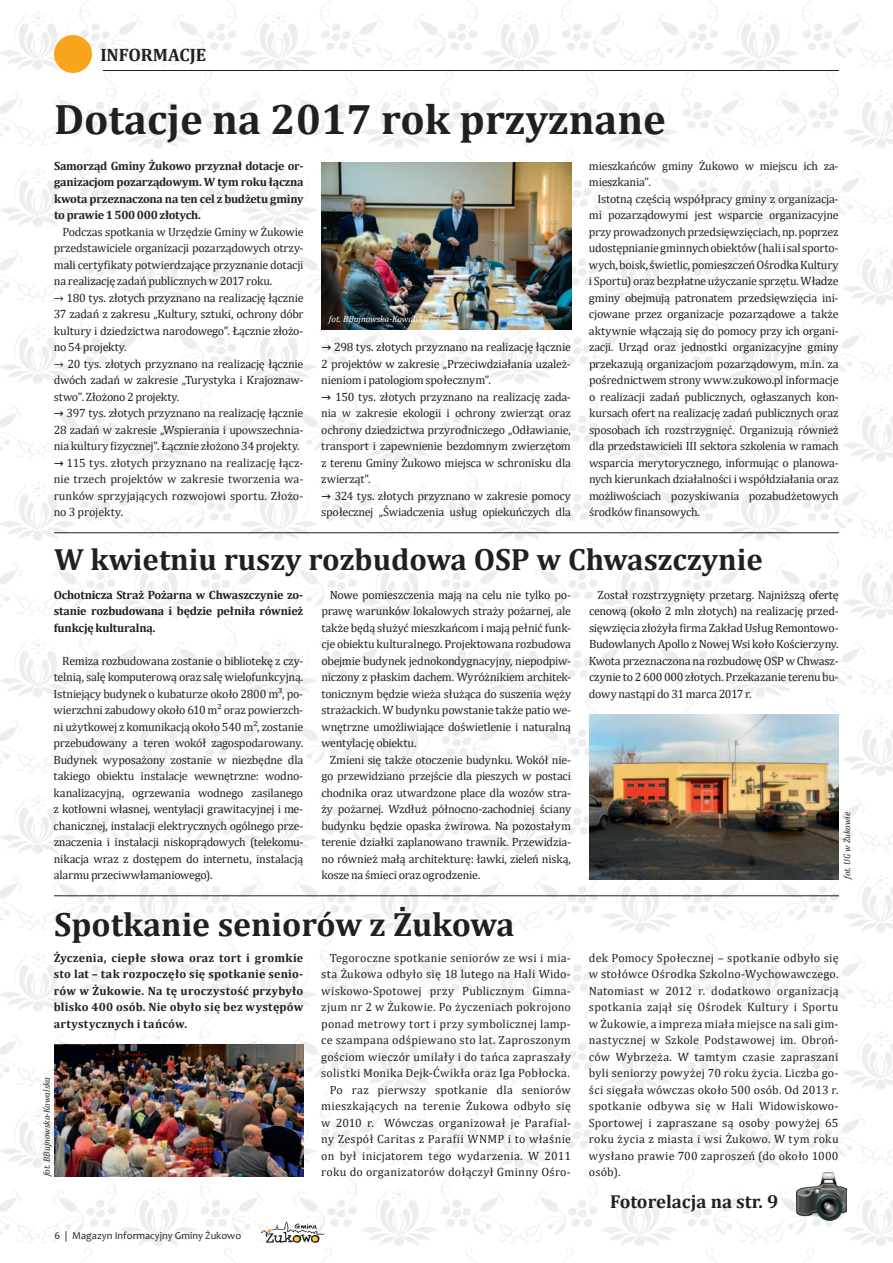
<style>
.page{position:relative;width:893px;height:1263px;background:#fff}
.page>*{position:absolute;margin:0;border:0;box-sizing:border-box;transform-origin:0 0}
.t1{font:700 42.75px "Cambria";color:#231f20}
.t2{font:700 33.75px "Cambria";color:#231f20}
.t3{font:700 30.75px "Cambria";color:#231f20}
.t4{font:700 18.75px "Cambria";color:#231f20}
.t5{font:700 18px "Cambria";color:#231f20}
.t6{font:12px/16.5px "Cambria";color:#231f20;text-align:justify}
.t7{font:12px/16.5px "Cambria";letter-spacing:.02em;color:#231f20;text-align:right}
.t8{font:700 12px/16.5px "Cambria";letter-spacing:-.015em;color:#231f20;text-align:justify}
.t9{font:12px/16.5px "Cambria";letter-spacing:-.02em;color:#231f20}
.t10{font:10.5px "Candara";color:#231f20}
.t11{font:italic 9px "Cambria";color:#231f20}
.t12{font:italic 9px "Cambria";color:#fff}
.s1{font-weight:700}
</style>
<div class="page">
<img style="left:0;top:0;width:893px;height:1263px">
<svg style="left:261px;top:1221px;width:63px;height:22px"></svg>
<hr style="left:103px;top:70px;width:736px;height:1px;background:#231f20">
<div style="left:54px;top:35px;width:38px;height:38px;background:#f9a51b;border-radius:50%"></div>
<img style="left:322px;top:163px;width:249px;height:166px">
<hr style="left:54px;top:532px;width:785px;height:1px;background:#231f20">
<hr style="left:54px;top:895px;width:785px;height:1px;background:#231f20">
<img style="left:796px;top:1173px;width:50px;height:48px">
<img style="left:54px;top:1044px;width:250px;height:132px">
<img style="left:589px;top:714px;width:250px;height:165px">
<h3 class="t5" style="left:100px;top:42px;width:107px">INFORMACJE</h3>
<h1 class="t1" style="left:54px;top:90px;width:613px">Dotacje na 2017 rok przyznane</h1>
<p class="t8" style="left:54px;top:157px;width:251px">Samorząd Gminy Żukowo przyznał dotacje or&shy;ganizacjom pozarządowym. W tym roku łączna kwota przeznaczona na ten cel z budżetu gminy to prawie 1 500 000 złotych.</p>
<p class="t6" style="left:54px;top:223px;width:251px;text-indent:9px">Podczas spotkania w Urzędzie Gminy w Żukowie przedstawiciele organizacji pozarządowych otrzy&shy;mali certyfikaty potwierdzające przyznanie dotacji na realizację zadań publicznych w2017 roku.</p>
<p class="t6" style="left:54px;top:289px;width:251px">→ 180 tys. złotych przyznano na realizację łącznie 37 zadań z zakresu „Kultury, sztuki, ochrony dóbr kultury i dziedzictwa narodowego”. Łącznie złożo&shy;no 54 projekty.</p>
<p class="t6" style="left:54px;top:355px;width:251px">→ 20 tys. złotych przyznano na realizację łącznie dwóch zadań w zakresie „Turystyka i Krajoznaw&shy;stwo”. Złożono 2 projekty.</p>
<p class="t6" style="left:54px;top:405px;width:251px"><span class="s1">→</span> 397 tys. złotych przyznano na realizację łącznie 28 zadań w zakresie „Wspierania i upowszechnia&shy;nia kultury fizycznej”. Łącznie złożono34 projekty.</p>
<p class="t6" style="left:54px;top:454px;width:251px"><span class="s1">→</span> 115 tys. złotych przyznano na realizację łącz&shy;nie trzech projektów w zakresie tworzenia wa&shy;runków sprzyjających rozwojowi sportu. Złożo&shy;no 3 projekty.</p>
<p class="t12" style="left:329px;top:312px;width:101px">fot. BBujnowska-Kowalska</p>
<p class="t6" style="left:321px;top:339px;width:251px"><span class="s1">→</span> 298 tys. złotych przyznano na realizację łącznie 2 projektów w zakresie „Przeciwdziałania uzależ&shy;nieniom i patologiom społecznym”.</p>
<p class="t6" style="left:321px;top:388px;width:251px"><span class="s1">→</span> 150 tys. złotych przyznano na realizację zada&shy;nia w zakresie ekologii i ochrony zwierząt oraz ochrony dziedzictwa przyrodniczego „Odławianie, transport i zapewnienie bezdomnym zwierzętom z terenu Gminy Żukowo miejsca w schronisku dla zwierząt”.</p>
<p class="t9" style="left:321px;top:487px;width:251px"><span class="s1">→</span> 324 tys. złotych przyznano w zakresie pomocy społecznej „Świadczenia usług opiekuńczych dla</p>
<p class="t9" style="left:589px;top:157px;width:251px">mieszkańców gminy Żukowo w miejscu ich za&shy;mieszkania”.</p>
<p class="t6" style="left:589px;top:190px;width:251px;text-indent:9px">Istotną częścią współpracy gminy z organizacja&shy;mi pozarządowymi jest wsparcie organizacyjne przyprowadzonychprzedsięwzięciach,np.poprzez udostępnianiegminnychobiektów(haliisalsporto&shy;wych,boisk, świetlic,pomieszczeńOśrodkaKultury i Sportu) orazbezpłatneużyczanie sprzętu.Władze gminy obejmują patronatem przedsięwzięcia ini&shy;cjowane przez organizacje pozarządowe a także aktywnie włączają się do pomocy przy ich organi&shy;zacji. Urząd oraz jednostki organizacyjne gminy przekazują organizacjom pozarządowym, m.in. za pośrednictwem strony www.zukowo.pl informacje o realizacji zadań publicznych, ogłaszanych kon&shy;kursach ofert na realizację zadań publicznych oraz sposobach ich rozstrzygnięć. Organizują również dla przedstawicieli III sektora szkolenia w ramach wsparcia merytorycznego, informując o planowa&shy;nych kierunkach działalności i współdziałania oraz możliwościach pozyskiwania pozabudżetowych środkówfinansowych.</p>
<h3 class="t3" style="left:54px;top:537px;width:710px">W kwietniu ruszy rozbudowa OSP w Chwaszczynie</h3>
<p class="t8" style="left:54px;top:586px;width:251px">Ochotnicza Straż Pożarna w Chwaszczynie zo&shy;stanie rozbudowana i będzie pełniła również funkcję kulturalną.</p>
<p class="t6" style="left:54px;top:652px;width:251px;text-indent:9px">Remiza rozbudowana zostanie o bibliotekę z czy&shy;telnią, salę komputerową oraz salę wielofunkcyjną.<br>Istniejący budynek o kubaturze około 2800 m³, po&shy;wierzchni zabudowy około 610 m² oraz powierzch&shy;ni użytkowej z komunikacją około 540 m², zostanie przebudowany a teren wokół zagospodarowany.<br>Budynek wyposażony zostanie w niezbędne dla takiego obiektu instalacje wewnętrzne: wodno&shy;kanalizacyjną, ogrzewania wodnego zasilanego z kotłowni własnej, wentylacji grawitacyjnej i me&shy;chanicznej, instalacji elektrycznych ogólnego prze&shy;znaczenia i instalacji niskoprądowych (telekomu&shy;nikacja wraz z dostępem do internetu, instalacją alarmu przeciwwłamaniowego).</p>
<p class="t6" style="left:321px;top:586px;width:251px;text-indent:9px">Nowe pomieszczenia mają na celu nie tylko po&shy;prawę warunków lokalowych straży pożarnej, ale także będą służyć mieszkańcom i mają pełnić funk&shy;cje obiektu kulturalnego. Projektowana rozbudowa obejmie budynek jednokondygnacyjny, niepodpiw&shy;niczony z płaskim dachem. Wyróżnikiem architek&shy;tonicznym będzie wieża służąca do suszenia węży strażackich. W budynku powstanie także patio we&shy;wnętrzne umożliwiające doświetlenie i naturalną wentylację obiektu.</p>
<p class="t6" style="left:321px;top:751px;width:251px;text-indent:9px">Zmieni się także otoczenie budynku. Wokół nie&shy;go przewidziano przejście dla pieszych w postaci chodnika oraz utwardzone place dla wozów stra&shy;ży pożarnej. Wzdłuż północno-zachodniej ściany budynku będzie opaska żwirowa. Na pozostałym terenie działki zaplanowano trawnik. Przewidzia&shy;no również małą architekturę: ławki, zieleń niską, kosze na śmieci oraz ogrodzenie.</p>
<h2 class="t2" style="left:54px;top:901px;width:462px">Spotkanie seniorów z Żukowa</h2>
<p class="t6" style="left:589px;top:586px;width:251px;text-indent:9px">Został rozstrzygnięty przetarg. Najniższą ofertę cenową (około 2 mln złotych) na realizację przed&shy;sięwzięcia złożyła firma Zakład Usług Remontowo-Budowlanych Apollo z Nowej Wsi koło Kościerzyny.<br>Kwota przeznaczona na rozbudowę OSP w Chwasz&shy;czynie to2600000złotych.Przekazanie terenu bu&shy;dowynastąpi do 31 marca 2017 r.</p>
<p class="t11" style="left:841px;top:879px;width:69px;rotate:-90deg">fot. UG w Żukowie</p>
<p class="t8" style="left:54px;top:949px;width:251px">Życzenia, ciepłe słowa oraz tort i gromkie sto lat – tak rozpoczęło się spotkanie senio&shy;rów w Żukowie. Na tę uroczystość przybyło blisko 400 osób. Nie obyło się bez występów artystycznych i tańców.</p>
<p class="t11" style="left:40px;top:1176px;width:101px;rotate:-90deg">fot. BBujnowska-Kowalska</p>
<p class="t10" style="left:55px;top:1229px;width:188px">6 | Magazyn Informacyjny Gminy Żukowo</p>
<p class="t7" style="left:321px;top:949px;width:251px">Tegoroczne spotkanie seniorów ze wsi i mia&shy;sta Żukowa odbyło się 18 lutego na Hali Wido&shy;wiskowo-Spotowej przy Publicznym Gimna&shy;zjum nr 2 w Żukowie. Po życzeniach pokrojono ponad metrowy tort i przy symbolicznej lamp&shy;ce szampana odśpiewano sto lat. Zaproszonym gościom wieczór umilały i do tańca zapraszały solistki Monika Dejk-Ćwikła oraz Iga Pobłocka.<br>Po raz pierwszy spotkanie dla seniorów mieszkających na terenie Żukowa odbyło się w 2010 r. Wówczas organizował je Parafial&shy;ny Zespół Caritas z Parafii WNMP i to właśnie on był inicjatorem tego wydarzenia. W 2011 roku do organizatorów dołączył Gminny Ośro-</p>
<p class="t6" style="left:589px;top:949px;width:251px">dek Pomocy Społecznej – spotkanie odbyło się w stołówce Ośrodka Szkolno-Wychowawczego.<br>Natomiast w 2012 r. dodatkowo organizacją spotkania zajął się Ośrodek Kultury i Sportu w Żukowie, a impreza miała miejsce na sali gim&shy;nastycznej w Szkole Podstawowej im. Obroń&shy;ców Wybrzeża. W tamtym czasie zapraszani byli seniorzy powyżej 70 roku życia. Liczba go&shy;ści sięgała wówczas około 500 osób. Od 2013 r. spotkanie odbywa się w Hali Widowiskowo-Sportowej i zapraszane są osoby powyżej 65 roku życia z miasta i wsi Żukowo. W tym roku wysłano prawie 700 zaproszeń (do około 1000 osób).</p>
<h3 class="t4" style="left:610px;top:1188px;width:170px">Fotorelacja na str. 9</h3>
</div>
